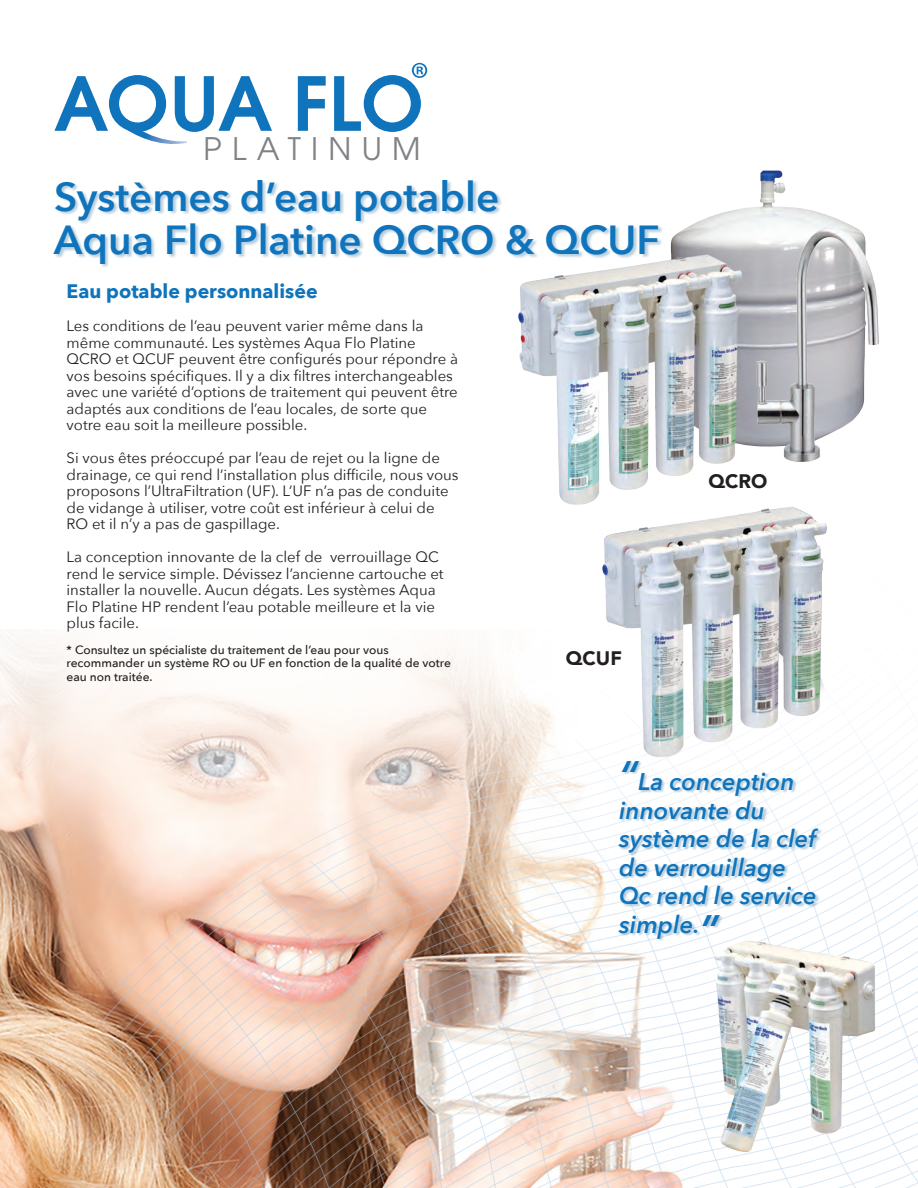
<style>
.page{position:relative;width:918px;height:1188px;background:#fff}
.page>*{position:absolute;margin:0;border:0;box-sizing:border-box;transform-origin:0 0}
.t1{font:600 40.5px/43.5px "Avenir Next";color:#1074bc}
.t2{font:30.9px "ITC Avant Garde Std";letter-spacing:.335em;color:#808285}
.t3{font:italic 600 24.15px/28.5px "Avenir Next";color:#1074bc}
.t4{font:700 19.5px "Avenir Next";color:#1074bc}
.t5{font:900 19.5px "Avenir";color:#231f20}
.t6{font:15px/16.5px "Avenir Next";color:#231f20}
.t7{font:500 12px/13.5px "Avenir Next";color:#231f20}
.s1{font-size:41.1px}
</style>
<div class="page">
<img style="left:0;top:636px;width:918px;height:552px">
<img style="left:518px;top:170px;width:311px;height:335px">
<img style="left:751px;top:216px;width:128px;height:254px">
<img style="left:708px;top:933px;width:175px;height:223px">
<img style="left:599px;top:494px;width:241px;height:269px">
<div style="left:54px;top:180px;width:609px;height:88px;background:#186192;opacity:.31"></div>
<div style="left:619px;top:762px;width:203px;height:180px;background:#186192;opacity:.31"></div>
<svg style="left:298px;top:76px;width:28px;height:55px"></svg>
<svg style="left:54px;top:75px;width:218px;height:69px"></svg>
<svg style="left:334px;top:63px;width:93px;height:69px"></svg>
<p class="t2" style="left:204px;top:130px;width:219px">PLATINUM</p>
<p class="t1" style="left:54px;top:174px;width:607px">Systèmes d’eau potable<br>Aqua Flo Platine QCRO &amp; QCUF</p>
<p class="t4" style="left:67px;top:274px;width:253px">Eau potable personnalisée</p>
<p class="t6" style="left:67px;top:317px;width:393px">Les conditions de l’eau peuvent varier même dans la même communauté. Les systèmes Aqua Flo Platine QCRO et QCUF peuvent être configurés pour répondre à vos besoins spécifiques. Il y a dix filtres interchangeables avec une variété d’options de traitement qui peuvent être adaptés aux conditions de l’eau locales, de sorte que votre eau soit la meilleure possible.</p>
<p class="t6" style="left:67px;top:449px;width:394px">Si vous êtes préoccupé par l’eau de rejet ou la ligne de drainage, ce qui rend l’installation plus difficile, nous vous proposons l’UltraFiltration (UF). L’UF n’a pas de conduite de vidange à utiliser, votre coût est inférieur à celui de RO et il n’y a pas de gaspillage.</p>
<p class="t6" style="left:67px;top:548px;width:379px">La conception innovante de la clef de verrouillage QC rend le service simple. Dévissez l’ancienne cartouche et installer la nouvelle. Aucun dégats. Les systèmes Aqua Flo Platine HP rendent l’eau potable meilleure et la vie plus facile.</p>
<p class="t7" style="left:67px;top:642px;width:386px">* Consultez un spécialiste du traitement de l’eau pour vous recommander un système RO ou UF en fonction de la qualité de votre eau non traitée.</p>
<p class="t5" style="left:566px;top:642px;width:57px">QCUF</p>
<p class="t5" style="left:708px;top:464px;width:60px">QCRO</p>
<p class="t3" style="left:619px;top:767px;width:199px"><span class="s1">“</span>La conception innovante du système de la clef de verrouillage<br>Qc rend le service simple.<span class="s1">”</span></p>
</div>
